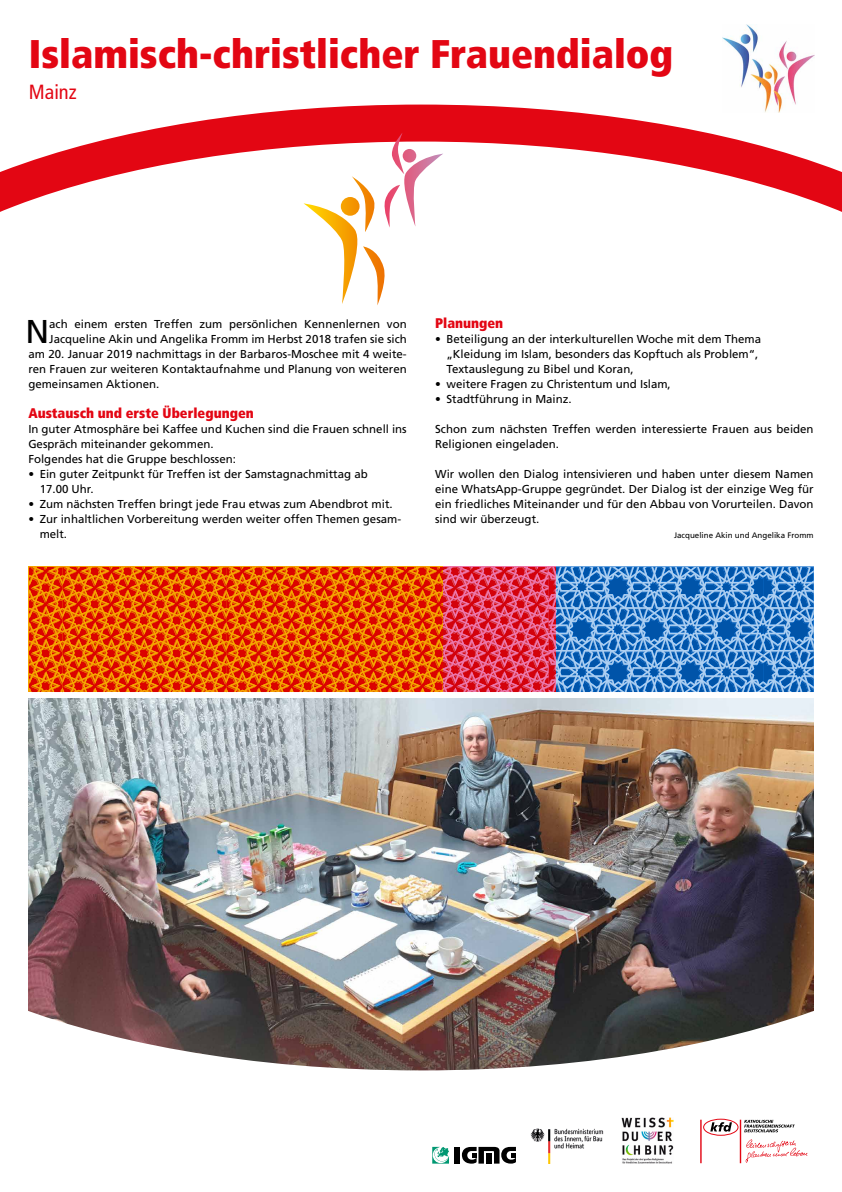
<style>
.page{position:relative;width:842px;height:1192px;background:#fff}
.page>*{position:absolute;margin:0;border:0;box-sizing:border-box;transform-origin:0 0}
.t1{font:900 condensed 40px "Frutiger";color:#e30613}
.t2{font:33px "Frutiger";color:#000}
.t3{font:condensed 20.5px "Frutiger";color:#e30613}
.t4{font:900 condensed 14px "Frutiger";color:#e30613}
.t5{font:11.5px/15px "Frutiger";color:#000}
.t6{font:8px "Frutiger";color:#000}
</style>
<div class="page">
<img style="left:723px;top:24px;width:91px;height:62px">
<svg style="left:0;top:86px;width:842px;height:126px"></svg>
<svg style="left:28px;top:567px;width:415px;height:125px;background:#e65100"></svg>
<svg style="left:443px;top:567px;width:113px;height:125px;background:#dc3752"></svg>
<svg style="left:556px;top:567px;width:258px;height:125px;background:#498acb"></svg>
<img style="left:29px;top:699px;width:785px;height:298px">
<svg style="left:28px;top:997px;width:786px;height:167px"></svg>
<div style="left:455px;top:1147px;width:5px;height:17px;background:#000"></div>
<svg style="left:462px;top:1147px;width:54px;height:17px"></svg>
<svg style="left:432px;top:1147px;width:17px;height:17px"></svg>
<hr style="left:700px;top:1120px;width:2px;height:43px;background:#e30613">
<hr style="left:740px;top:1120px;width:1px;height:43px;background:#e30613">
<div style="left:703px;top:1119px;width:35px;height:17px;border:1px solid #e30613;border-radius:50%"></div>
<svg style="left:710px;top:1122px;width:22px;height:10px"></svg>
<svg style="left:744px;top:1120px;width:51px;height:12px"></svg>
<svg style="left:745px;top:1139px;width:63px;height:24px"></svg>
<img style="left:621px;top:1117px;width:52px;height:47px">
<img style="left:529px;top:1116px;width:79px;height:48px">
<svg style="left:304px;top:133px;width:139px;height:172px"></svg>
<h1 class="t1" style="left:29px;top:30px;width:646px">Islamisch-christlicher Frauendialog</h1>
<h3 class="t3" style="left:29px;top:80px;width:49px">Mainz</h3>
<h2 class="t2" style="left:25px;top:312px;width:25px">N</h2>
<p class="t5" style="left:49px;top:317px;width:359px">ach einem ersten Treffen zum persönlichen Kennenlernen von</p>
<p class="t5" style="left:49px;top:332px;width:359px">Jacqueline Akin und Angelika Fromm im Herbst 2018 trafen sie sich</p>
<p class="t5" style="left:28px;top:347px;width:380px">am 20. Januar 2019 nachmittags in der Barbaros-Moschee mit 4 weite-</p>
<p class="t5" style="left:28px;top:362px;width:380px">ren Frauen zur weiteren Kontaktaufnahme und Planung von weiteren</p>
<p class="t5" style="left:28px;top:377px;width:133px">gemeinsamen Aktionen.</p>
<p class="t4" style="left:28px;top:405px;width:227px">Austausch und erste Überlegungen</p>
<p class="t5" style="left:28px;top:422px;width:380px">In guter Atmosphäre bei Kaffee und Kuchen sind die Frauen schnell ins<br>Gespräch miteinander gekommen.<br>Folgendes hat die Gruppe beschlossen:</p>
<p class="t5" style="left:40px;top:467px;width:330px;text-indent:-11px">• Ein guter Zeitpunkt für Treffen ist der Samstagnachmittag ab<br>17.00 Uhr.</p>
<p class="t5" style="left:28px;top:497px;width:366px">• Zum nächsten Treffen bringt jede Frau etwas zum Abendbrot mit.</p>
<p class="t5" style="left:40px;top:512px;width:363px;text-indent:-11px">• Zur inhaltlichen Vorbereitung werden weiter offen Themen gesam&shy;melt.</p>
<p class="t4" style="left:435px;top:315px;width:70px">Planungen</p>
<p class="t5" style="left:446px;top:332px;width:316px;text-indent:-11px">• Beteiligung an der interkulturellen Woche mit dem Thema „Kleidung im Islam, besonders das Kopftuch als Problem“,<br>Textauslegung zu Bibel und Koran,</p>
<p class="t5" style="left:435px;top:377px;width:237px">• weitere Fragen zu Christentum und Islam,</p>
<p class="t5" style="left:435px;top:392px;width:138px">• Stadtführung in Mainz.</p>
<p class="t5" style="left:435px;top:422px;width:380px">Schon zum nächsten Treffen werden interessierte Frauen aus beiden<br>Religionen eingeladen.</p>
<p class="t5" style="left:435px;top:467px;width:380px;text-align:justify">Wir wollen den Dialog intensivieren und haben unter diesem Namen eine WhatsApp-Gruppe gegründet. Der Dialog ist der einzige Weg für ein friedliches Miteinander und für den Abbau von Vorurteilen. Davon sind wir überzeugt.</p>
<p class="t6" style="left:674px;top:531px;width:141px">Jacqueline Akin und Angelika Fromm</p>
</div>
